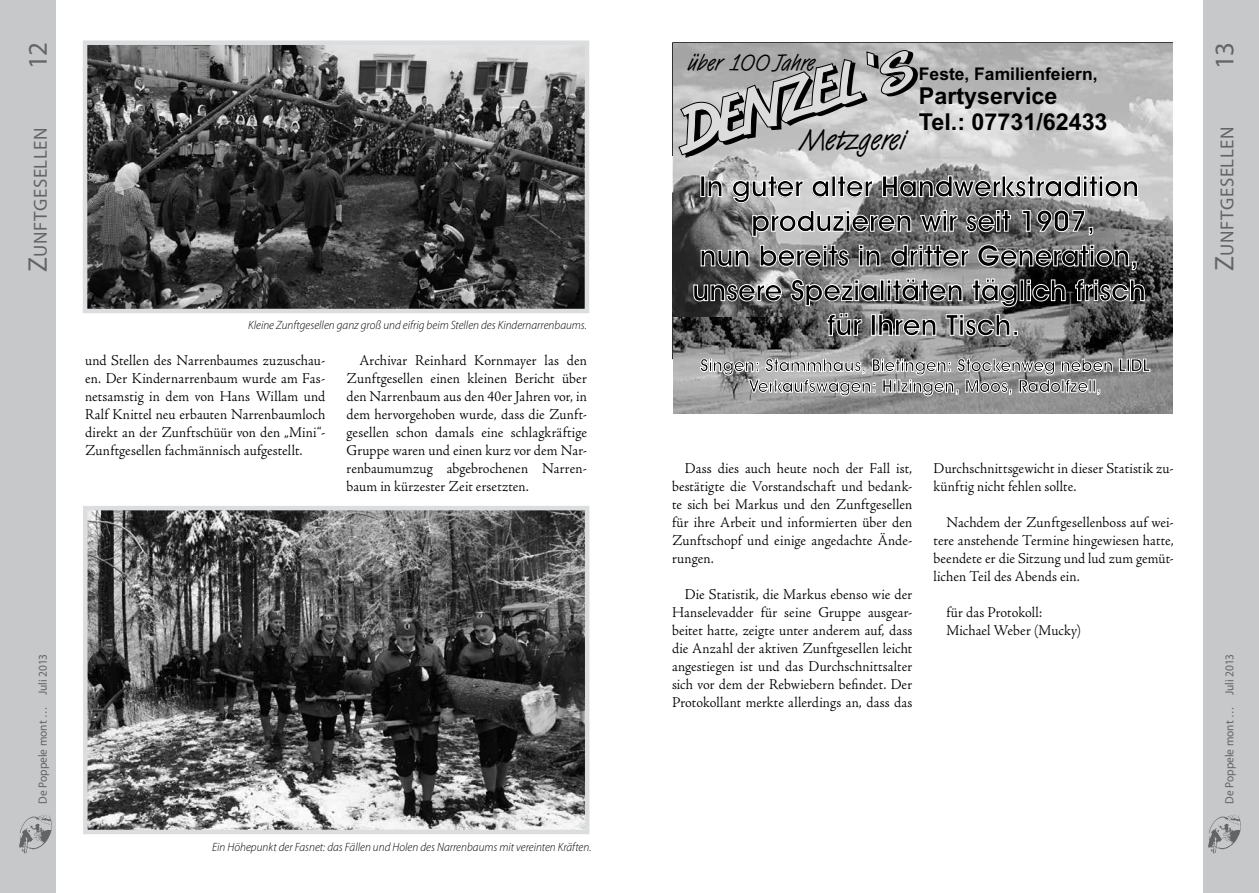
<style>
.page{position:relative;width:1259px;height:893px;background:#fff}
.page>*{position:absolute;margin:0;border:0;box-sizing:border-box;transform-origin:0 0}
.t1{font:30px "Van Dijk DEE";letter-spacing:.01em;color:#000;scale:.94 1}
.t2{font:700 29.1px/34.7px "Avant Garde Bk BT";color:#000;text-align:center}
.t3{font:27px "Myriad Pro";color:#636466}
.t4{font:700 23.25px/26px "Arial";color:#000}
.t5{font:22.95px "Van Dijk DEE";letter-spacing:.01em;color:#000;scale:.94 1}
.t6{font:18.9px "Myriad Pro";letter-spacing:.03em;color:#636466}
.t7{font:700 17.4px/20.9px "Avant Garde Bk BT";color:#000;text-align:center}
.t8{font:700 17.4px "Arial";color:#000}
.t9{font:300 15px/18px "Adobe Jenson Pro";letter-spacing:.01em;color:#000;text-align:justify;scale:.95 1}
.t10{font:italic 300 12px "Myriad Pro";letter-spacing:.005em;color:#000;scale:.95 1}
.t11{font:12px "Myriad Pro";color:#636466;scale:.95 1}
.s1{font-size:27px}
</style>
<div class="page">
<div style="left:0;top:0;width:55px;height:893px;background:#c7c8ca"></div>
<img style="left:19px;top:815px;width:33px;height:38px">
<div style="left:1203px;top:0;width:56px;height:893px;background:#c7c8ca"></div>
<img style="left:1208px;top:815px;width:33px;height:38px">
<img style="left:88px;top:45px;width:496px;height:263px">
<div style="left:83px;top:40px;width:506px;height:273px;border:4px solid #dcddde"></div>
<img style="left:88px;top:511px;width:496px;height:318px">
<div style="left:83px;top:506px;width:506px;height:328px;border:4px solid #dcddde"></div>
<img style="left:673px;top:44px;width:499px;height:370px">
<img style="left:673px;top:156px;width:128px;height:160px">
<svg style="left:678px;top:50px;width:460px;height:153px;background:#bababa"></svg>
<svg style="left:752px;top:210px;width:159px;height:27px;background:#aeaeae"></svg>
<svg style="left:919px;top:210px;width:39px;height:22px"></svg>
<svg style="left:965px;top:210px;width:46px;height:22px"></svg>
<svg style="left:1022px;top:209px;width:71px;height:27px;background:#898989"></svg>
<svg style="left:700px;top:249px;width:49px;height:18px"></svg>
<svg style="left:759px;top:244px;width:90px;height:23px;background:#a1a1a1"></svg>
<svg style="left:859px;top:245px;width:21px;height:22px"></svg>
<svg style="left:890px;top:244px;width:79px;height:23px;background:#9b9b9b"></svg>
<svg style="left:977px;top:244px;width:160px;height:26px;background:#7c7c7c"></svg>
<svg style="left:693px;top:284px;width:89px;height:18px;background:#848484"></svg>
<svg style="left:790px;top:279px;width:88px;height:27px;background:#969696"></svg>
<div style="left:880px;top:280px;width:4px;height:21px;border:1px solid #fff"></div>
<svg style="left:887px;top:278px;width:75px;height:24px;background:#a7a7a7"></svg>
<svg style="left:971px;top:278px;width:46px;height:29px"></svg>
<div style="left:1019px;top:280px;width:5px;height:21px;border:1px solid #fff"></div>
<svg style="left:1026px;top:279px;width:40px;height:23px"></svg>
<svg style="left:1075px;top:279px;width:70px;height:23px;background:#626262"></svg>
<svg style="left:826px;top:313px;width:36px;height:24px"></svg>
<div style="left:871px;top:314px;width:4px;height:22px;border:1px solid #fff"></div>
<svg style="left:878px;top:314px;width:58px;height:22px"></svg>
<svg style="left:945px;top:314px;width:72px;height:22px;background:#a3a3a3"></svg>
<svg style="left:699px;top:358px;width:451px;height:39px;background:#b1b1b1"></svg>
<h3 class="t3" style="left:21px;top:69px;width:28px;rotate:-90deg">12</h3>
<h3 class="t3" style="left:1207px;top:69px;width:28px;rotate:-90deg">13</h3>
<h3 class="t5" style="left:688px;top:48px;width:136px">über 100 Jahre</h3>
<p class="t8" style="left:919px;top:62px;width:180px">Feste, Familienfeiern,</p>
<h3 class="t4" style="left:919px;top:86px;width:190px">Partyservice<br>Tel.: 07731/62433</h3>
<p class="t6" style="left:29px;top:272px;width:146px;rotate:-90deg"><span class="s1">Z</span>unftgesellen</p>
<p class="t6" style="left:1215px;top:271px;width:146px;rotate:-90deg"><span class="s1">Z</span>unftgesellen</p>
<h1 class="t1" style="left:800px;top:121px;width:114px">Metzgerei</h1>
<h2 class="t2" style="left:692px;top:172px;width:455px">In guter alter Handwerkstradition produzieren wir seit 1907,<br>nun bereits in dritter Generation, unsere Spezialitäten täglich frisch für Ihren Tisch.</h2>
<p class="t7" style="left:700px;top:357px;width:451px">Singen: Stammhaus, Bietingen: Stockenweg neben LIDL<br>Verkaufswagen: Hilzingen, Moos, Radolfzell,</p>
<p class="t10" style="left:248px;top:319px;width:358px">Kleine Zunftgesellen ganz groß und eifrig beim Stellen des Kindernarrenbaums.</p>
<p class="t9" style="left:85px;top:351px;width:254px">und Stellen des Narrenbaumes zuzuschau&shy;en. Der Kindernarrenbaum wurde am Fas&shy;netsamstig in dem von Hans Willam und Ralf Knittel neu erbauten Narrenbaumloch direkt an der Zunftschüür von den „Mini“- Zunftgesellen fachmännisch aufgestellt.</p>
<p class="t9" style="left:347px;top:351px;width:254px;text-indent:13px">Archivar Reinhard Kornmayer las den Zunftgesellen einen kleinen Bericht über den Narrenbaum aus den 40er Jahren vor, in dem hervorgehoben wurde, dass die Zunft&shy;gesellen schon damals eine schlagkräftige Gruppe waren und einen kurz vor dem Nar&shy;renbaumumzug abgebrochenen Narren&shy;baum in kürzester Zeit ersetzten.</p>
<p class="t9" style="left:672px;top:459px;width:254px;text-indent:13px">Dass dies auch heute noch der Fall ist, bestätigte die Vorstandschaft und bedank&shy;te sich bei Markus und den Zunftgesellen für ihre Arbeit und informierten über den Zunftschopf und einige angedachte Ände&shy;rungen.</p>
<p class="t9" style="left:672px;top:585px;width:254px;text-indent:13px">Die Statistik, die Markus ebenso wie der Hanselevadder für seine Gruppe ausgear&shy;beitet hatte, zeigte unter anderem auf, dass die Anzahl der aktiven Zunftgesellen leicht angestiegen ist und das Durchschnittsalter sich vor dem der Rebwiebern befindet. Der Protokollant merkte allerdings an, dass das</p>
<p class="t9" style="left:933px;top:459px;width:254px">Durchschnittsgewicht in dieser Statistik zu&shy;künftig nicht fehlen sollte.</p>
<p class="t9" style="left:933px;top:513px;width:254px;text-indent:13px">Nachdem der Zunftgesellenboss auf wei&shy;tere anstehende Termine hingewiesen hatte, beendete er die Sitzung und lud zum gemüt&shy;lichen Teil des Abends ein.</p>
<p class="t9" style="left:946px;top:603px;width:144px">für das Protokoll:<br>Michael Weber (Mucky)</p>
<p class="t11" style="left:35px;top:804px;width:159px;rotate:-90deg">De Poppele mont … Juli 2013</p>
<p class="t11" style="left:1222px;top:804px;width:159px;rotate:-90deg">De Poppele mont … Juli 2013</p>
<p class="t10" style="left:212px;top:841px;width:401px">Ein Höhepunkt der Fasnet: das Fällen und Holen des Narrenbaums mit vereinten Kräften.</p>
</div>
